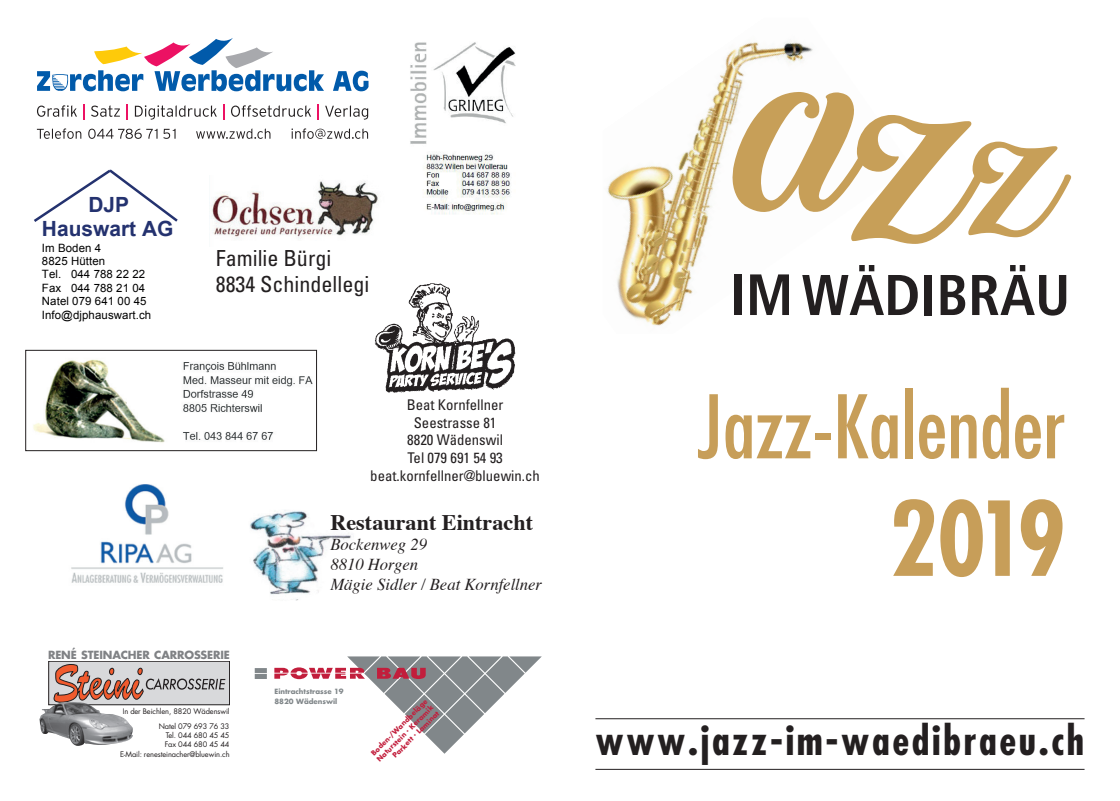
<style>
.page{position:relative;width:1120px;height:801px;background:#fff}
.page>*{position:absolute;margin:0;border:0;box-sizing:border-box;transform-origin:0 0}
.t1{font:700 condensed 100px "Futura";color:#c79e59}
.t2{font:condensed 85px "Futura";color:#c79e59}
.t3{font:700 condensed 40px "Futura";letter-spacing:.065em;color:#231f20}
.t4{font:700 22.25px "Times";color:#231f20}
.t5{font:condensed 22px/26.5px "Univers";color:#231f20}
.t6{font:700 21px/24px "Arial";color:#24326f;text-align:center}
.t7{font:italic 16.75px/20px "Times";color:#231f20}
.t8{font:condensed 14.75px/17.8px "Univers";color:#231f20;text-align:center}
.t9{font:11.5px/13.5px "Arial";letter-spacing:.01em;color:#000001}
.t10{font:700 11px "Futura";letter-spacing:-.015em;color:#808285}
.t11{font:7.5px/9.2px "Futura";letter-spacing:-.01em;color:#231f20;text-align:right}
.t12{font:700 7px/10.2px "Futura";color:#81878a}
.t13{font:700 6.75px/8.5px "Futura";color:#c21e3c;text-align:right}
</style>
<div class="page">
<hr style="left:595px;top:718px;width:489px;height:1px;background:#231f20">
<hr style="left:595px;top:769px;width:489px;height:1px;background:#231f20">
<img style="left:607px;top:41px;width:206px;height:285px">
<div style="left:734px;top:274px;width:7px;height:41px;background:#231f20"></div>
<svg style="left:750px;top:274px;width:39px;height:41px"></svg>
<svg style="left:802px;top:265px;width:116px;height:50px"></svg>
<div style="left:924px;top:275px;width:8px;height:40px;background:#231f20"></div>
<svg style="left:940px;top:275px;width:25px;height:40px"></svg>
<svg style="left:972px;top:265px;width:94px;height:51px"></svg>
<svg style="left:732px;top:92px;width:339px;height:152px"></svg>
<div style="left:49px;top:661px;width:181px;height:44px;background:#d8d9db"></div>
<div style="left:48px;top:661px;width:182px;height:44px;border:1px solid #231f20"></div>
<svg style="left:54px;top:664px;width:171px;height:38px"></svg>
<img style="left:39px;top:702px;width:94px;height:44px">
<svg style="left:333px;top:71px;width:35px;height:20px"></svg>
<svg style="left:37px;top:38px;width:287px;height:53px"></svg>
<svg style="left:37px;top:105px;width:40px;height:12px"></svg>
<svg style="left:83px;top:104px;width:2px;height:15px"></svg>
<svg style="left:91px;top:105px;width:29px;height:12px"></svg>
<svg style="left:127px;top:104px;width:1px;height:15px"></svg>
<svg style="left:135px;top:105px;width:82px;height:15px"></svg>
<svg style="left:223px;top:104px;width:1px;height:15px"></svg>
<svg style="left:231px;top:105px;width:80px;height:12px"></svg>
<svg style="left:317px;top:104px;width:2px;height:15px"></svg>
<svg style="left:325px;top:105px;width:43px;height:15px"></svg>
<svg style="left:37px;top:128px;width:44px;height:11px"></svg>
<svg style="left:88px;top:129px;width:8px;height:10px"></svg>
<svg style="left:97px;top:129px;width:79px;height:10px"></svg>
<svg style="left:291px;top:128px;width:77px;height:11px"></svg>
<svg style="left:196px;top:128px;width:74px;height:11px"></svg>
<img style="left:33px;top:359px;width:280px;height:84px">
<div style="left:25px;top:350px;width:292px;height:101px;border:1px solid #231f20"></div>
<div style="left:255px;top:668px;width:12px;height:5px;background:#81878a"></div>
<div style="left:255px;top:674px;width:12px;height:5px;background:#81878a"></div>
<img style="left:211px;top:180px;width:168px;height:59px">
<svg style="left:34px;top:169px;width:144px;height:53px"></svg>
<img style="left:374px;top:283px;width:142px;height:110px">
<img style="left:71px;top:484px;width:152px;height:99px">
<img style="left:410px;top:42px;width:106px;height:173px">
<img style="left:250px;top:510px;width:101px;height:91px">
<svg style="left:274px;top:656px;width:268px;height:98px"></svg>
<h3 class="t6" style="left:42px;top:194px;width:133px">DJP<br>Hauswart AG</h3>
<h3 class="t9" style="left:42px;top:241px;width:111px">Im Boden 4<br>8825 Hütten<br>Tel. 044 788 22 22<br>Fax 044 788 21 04<br>Natel 079 641 00 45<br>Info@djphauswart.ch</h3>
<h3 class="t5" style="left:216px;top:244px;width:155px">Familie Bürgi<br>8834 Schindellegi</h3>
<h3 class="t8" style="left:370px;top:395px;width:171px">Beat Kornfellner<br>Seestrasse 81<br>8820 Wädenswil<br>Tel 079 691 54 93 beat.kornfellner@bluewin.ch</h3>
<h3 class="t4" style="left:330px;top:501px;width:204px">Restaurant Eintracht</h3>
<h3 class="t7" style="left:330px;top:533px;width:213px">Bockenweg 29<br>8810 Horgen<br>Mägie Sidler / Beat Kornfellner</h3>
<h3 class="t10" style="left:48px;top:647px;width:183px">RENÉ STEINACHER CARROSSERIE</h3>
<p class="t11" style="left:123px;top:704px;width:108px;line-height:14.5px">In der Beichlen, 8820 Wädenswil<br>Natel 079 693 76 33</p>
<p class="t11" style="left:120px;top:730px;width:111px">Tel. 044 680 45 45<br>Fax 044 680 45 44<br>E-Mail: renesteinacher@bluewin.ch</p>
<p class="t12" style="left:274px;top:686px;width:71px">Eintrachtstrasse 19<br>8820 Wädenswil</p>
<p class="t13" style="left:369px;top:751px;width:78px;rotate:-45deg">Boden-/Wandbeläge<br>Naturstein Keramik<br>Parkett Laminat</p>
<h2 class="t2" style="left:697px;top:376px;width:370px">Jazz-Kalender</h2>
<h1 class="t1" style="left:889px;top:477px;width:179px">2019</h1>
<h3 class="t3" style="left:595px;top:715px;width:490px">www.jazz-im-waedibraeu.ch</h3>
</div>
